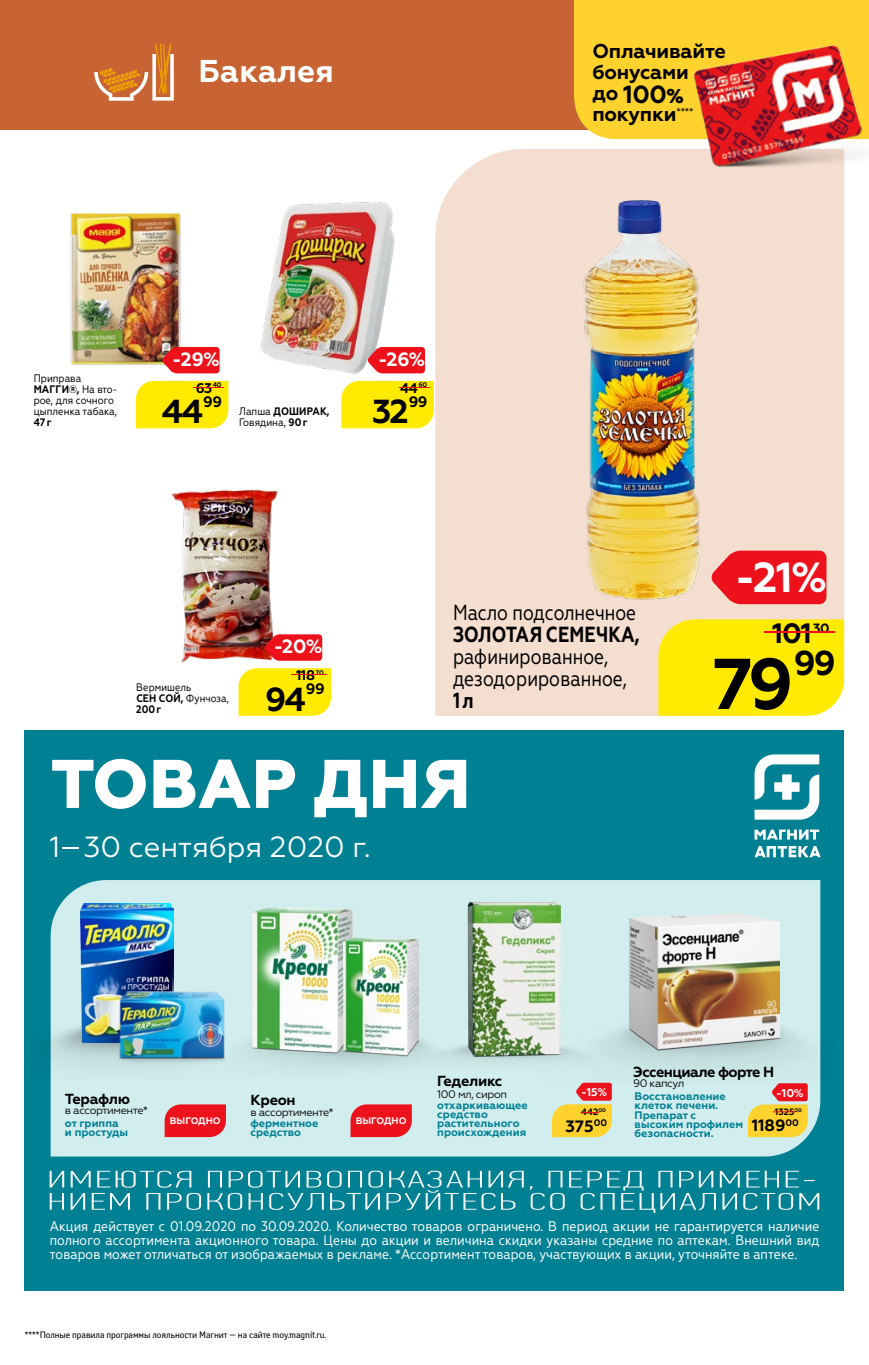
<style>
.page{position:relative;width:869px;height:1365px;background:#fff}
.page>*{position:absolute;margin:0;border:0;box-sizing:border-box;transform-origin:0 0}
.Цена_больше{font:700 71.75px "Geometria";color:#000}
.t1{font:800 68.6px "Geometria";color:#fff}
.Скидка_больше{font:700 42px "Geometria";color:#fff}
.Цена_коп_больше{font:700 34.48px "Geometria";color:#000}
.Цена{font:700 33.25px "Geometria";color:#000}
.t2{font:700 31.5px "Geometria";color:#fff}
.t3{font:29.22px "Geometria";color:#fff}
.Цена_старая_больше{font:700 28px "Geometria";color:#000}
.t4{font:700 24.68px "Geometria";color:#000}
.t5{font:21.88px/21.9px "Geometria Narrow";color:#000;scale:.91 1}
.t6{font:700 19.95px/21px "Geometria";letter-spacing:-.01em;color:#000}
.Скидка{font:700 19.25px "Geometria";color:#fff}
.t7{font:700 16.45px "Geometria";color:#000}
.Цена_коп{font:700 15.05px "Geometria";color:#000}
.t8{font:700 14.53px "Geometria";letter-spacing:-.04em;color:#000}
.t9{font:700 14.53px "Geometria";letter-spacing:-.02em;color:#000}
.t10{font:14px/14px "Geometria Narrow";color:#fff;text-align:justify}
.Цена_старая{font:700 14px "Geometria";letter-spacing:-.03em;color:#000}
.Цена_старая_коп_боль{font:700 13.47px "Geometria";color:#000}
.t11{font:700 11.2px "Geometria";color:#fff}
.t12{font:700 11.03px/9.1px "Geometria";color:#008093}
.t13{font:11.03px/11.5px "Geometria";letter-spacing:-.04em;color:#000}
.t14{font:10.85px/10.8px "Geometria Narrow";color:#000}
.t15{font:700 9.45px "Geometria";color:#fff}
.t16{font:9.28px "Yanus C";letter-spacing:-.005em;color:#000;scale:.95 1}
.t17{font:700 9.28px "Geometria";color:#000}
.Цена_старая_коп{font:700 6.65px "Geometria";color:#000}
.s1{font-size:19.95px}
.s2{font-weight:800;font-size:19.95px}
.s3{font-weight:700}
.s4{font-weight:700;color:#008093}
</style>
<div class="page">
<img style="left:70px;top:213px;width:111px;height:151px">
<svg style="left:162px;top:347px;width:57px;height:26px"></svg>
<div style="left:136px;top:381px;width:92px;height:47px;background:#ffea00"></div>
<hr style="left:193px;top:387px;width:31px;height:1px;background:#ed111c">
<img style="left:171px;top:489px;width:145px;height:174px">
<svg style="left:264px;top:634px;width:58px;height:26px;background:#e51821"></svg>
<div style="left:238px;top:668px;width:93px;height:47px;background:#ffea00"></div>
<hr style="left:291px;top:674px;width:35px;height:1px;background:#ed111c">
<img style="left:261px;top:202px;width:155px;height:172px">
<svg style="left:367px;top:347px;width:58px;height:26px;background:#eb252f"></svg>
<div style="left:341px;top:381px;width:92px;height:47px;background:#ffea00"></div>
<hr style="left:398px;top:387px;width:31px;height:1px;background:#ed111c">
<div style="left:435px;top:149px;width:408px;height:566px;background:#f4ded0"></div>
<img style="left:444px;top:196px;width:399px;height:404px">
<svg style="left:710px;top:550px;width:116px;height:54px;background:#ed2730"></svg>
<div style="left:658px;top:619px;width:185px;height:96px;background:#ffea00"></div>
<hr style="left:764px;top:631px;width:70px;height:2px;background:#ed111c">
<div style="left:25px;top:729px;width:818px;height:561px;background:#008093"></div>
<svg style="left:50px;top:1170px;width:769px;height:42px"></svg>
<svg style="left:754px;top:829px;width:64px;height:10px"></svg>
<svg style="left:754px;top:754px;width:64px;height:65px"></svg>
<svg style="left:754px;top:846px;width:66px;height:11px"></svg>
<svg style="left:62px;top:847px;width:16px;height:2px"></svg>
<div style="left:51px;top:880px;width:768px;height:276px;background:#d1eded"></div>
<div style="left:255px;top:1008px;width:186px;height:69px;background:#cde9e9"></div>
<img style="left:284px;top:1020px;width:180px;height:48px">
<img style="left:252px;top:907px;width:102px;height:147px">
<img style="left:343px;top:937px;width:75px;height:120px">
<img style="left:50px;top:1005px;width:205px;height:74px">
<img style="left:80px;top:903px;width:93px;height:139px">
<img style="left:113px;top:991px;width:120px;height:74px">
<img style="left:539px;top:993px;width:282px;height:91px">
<img style="left:628px;top:913px;width:151px;height:140px">
<svg style="left:747px;top:1083px;width:60px;height:54px;background:#efb55c"></svg>
<img style="left:376px;top:1033px;width:224px;height:38px">
<img style="left:467px;top:901px;width:93px;height:155px">
<svg style="left:551px;top:1082px;width:60px;height:55px;background:#efb65e"></svg>
<svg style="left:164px;top:1104px;width:62px;height:32px;background:#ea212b"></svg>
<svg style="left:350px;top:1104px;width:61px;height:32px;background:#eb202a"></svg>
<div style="left:0;top:0;width:868px;height:129px;background:#c86433"></div>
<svg style="left:94px;top:43px;width:80px;height:58px"></svg>
<div style="left:573px;top:0;width:295px;height:139px;background:#ffd22e"></div>
<img style="left:651px;top:34px;width:217px;height:140px">
<p class="t2" style="left:198px;top:52px;width:137px">Бакалея</p>
<p class="t6" style="left:592px;top:41px;width:135px">Оплачивайте бонусами</p>
<p class="t4" style="left:592px;top:79px;width:92px"><span class="s1">до</span> 100<span class="s2">%</span></p>
<p class="t6" style="left:592px;top:103px;width:102px">покупки<sup>****</sup></p>
<p class="t14" style="left:34px;top:373px;width:85px">Приправа<br><span class="s3">МАГГИ®,</span> На вто&shy;рое, для сочного цыпленка табака,<br><span class="s3">47 г</span></p>
<p class="Скидка" style="left:172px;top:348px;width:49px">-29%</p>
<p class="Цена_старая" style="left:195px;top:379px;width:18px">63</p>
<p class="Цена_старая_коп" style="left:213px;top:381px;width:10px">40</p>
<p class="Цена" style="left:162px;top:392px;width:43px">44</p>
<p class="Цена_коп" style="left:203px;top:392px;width:20px">99</p>
<p class="t14" style="left:239px;top:405px;width:92px">Лапша <span class="s3">ДОШИРАК,<br></span>Говядина, <span class="s3">90 г</span></p>
<p class="Скидка" style="left:378px;top:348px;width:49px">-26%</p>
<p class="Цена_старая" style="left:400px;top:379px;width:19px">44</p>
<p class="Цена_старая_коп" style="left:418px;top:381px;width:10px">60</p>
<p class="Цена" style="left:372px;top:392px;width:38px">32</p>
<p class="Цена_коп" style="left:408px;top:392px;width:20px">99</p>
<p class="t14" style="left:136px;top:682px;width:94px">Вермишель<br><span class="s3">СЕН CОЙ,</span> Фунчоза,<br><span class="s3">200 г</span></p>
<p class="Скидка" style="left:273px;top:635px;width:50px">-20%</p>
<p class="Цена_старая" style="left:296px;top:666px;width:20px">118</p>
<p class="Цена_старая_коп" style="left:315px;top:668px;width:10px">70</p>
<p class="Цена" style="left:265px;top:679px;width:42px">94</p>
<p class="Цена_коп" style="left:306px;top:679px;width:20px">99</p>
<p class="t5" style="left:453px;top:602px;width:206px">Масло подсолнечное<br><span class="s3">ЗОЛОТАЯ СЕМЕЧКА, </span>рафинированное, дезодорированное,<br><span class="s3">1 л</span></p>
<p class="Скидка_больше" style="left:734px;top:552px;width:94px">-21%</p>
<p class="Цена_старая_больше" style="left:771px;top:616px;width:41px">101</p>
<p class="Цена_старая_коп_боль" style="left:812px;top:619px;width:18px">30</p>
<p class="Цена_больше" style="left:711px;top:641px;width:83px">79</p>
<p class="Цена_коп_больше" style="left:793px;top:642px;width:43px">99</p>
<p class="t1" style="left:50px;top:743px;width:422px">ТОВАР ДНЯ</p>
<p class="t3" style="left:50px;top:829px;width:322px">1 30 сентября 2020 г.</p>
<p class="t9" style="left:65px;top:1089px;width:66px">Терафлю</p>
<p class="t13" style="left:65px;top:1104px;width:84px">в ассортименте*</p>
<p class="t12" style="left:65px;top:1118px;width:65px">от гриппа и простуды</p>
<p class="t8" style="left:250px;top:1091px;width:47px">Креон</p>
<p class="t13" style="left:250px;top:1105px;width:84px">в ассортименте* <span class="s4">ферментное</span></p>
<p class="t12" style="left:250px;top:1127px;width:52px">средство</p>
<p class="t15" style="left:170px;top:1115px;width:52px">ВЫГОДНО</p>
<p class="t15" style="left:355px;top:1115px;width:52px">ВЫГОДНО</p>
<p class="t9" style="left:437px;top:1072px;width:67px">Геделикс</p>
<p class="t13" style="left:437px;top:1088px;width:71px">100 мл, сироп</p>
<p class="t12" style="left:437px;top:1100px;width:92px">отхаркивающее средство растительного происхождения</p>
<p class="t11" style="left:580px;top:1085px;width:27px">-15%</p>
<p class="t17" style="left:581px;top:1106px;width:26px">442<sup>00</sup></p>
<p class="t7" style="left:565px;top:1115px;width:43px">375<sup>00</sup></p>
<p class="t8" style="left:633px;top:1063px;width:142px">Эссенциале форте Н</p>
<p class="t13" style="left:633px;top:1077px;width:53px">90 капсул</p>
<p class="t11" style="left:776px;top:1085px;width:29px">-10%</p>
<p class="t12" style="left:634px;top:1091px;width:110px">Восстановление клеток печени.<br>Препарат с высоким профилем безопасности.</p>
<p class="t17" style="left:774px;top:1105px;width:29px">1325<sup>00</sup></p>
<p class="t7" style="left:751px;top:1115px;width:49px">1189<sup>00</sup></p>
<p class="t10" style="left:50px;top:1219px;width:770px">Акция действует с 01.09.2020 по 30.09.2020. Количество товаров ограничено. В период акции не гарантируется наличие полного ассортимента акционного товара. Цены до акции и величина скидки указаны средние по аптекам. Внешний вид товаров может отличаться от изображаемых в рекламе. *Ассортимент товаров, участвующих в акции, уточняйте в аптеке.</p>
<p class="t16" style="left:25px;top:1328px;width:318px">****Полные правила программы лояльности Магнит — на сайте moy.magnit.ru.</p>
</div>
